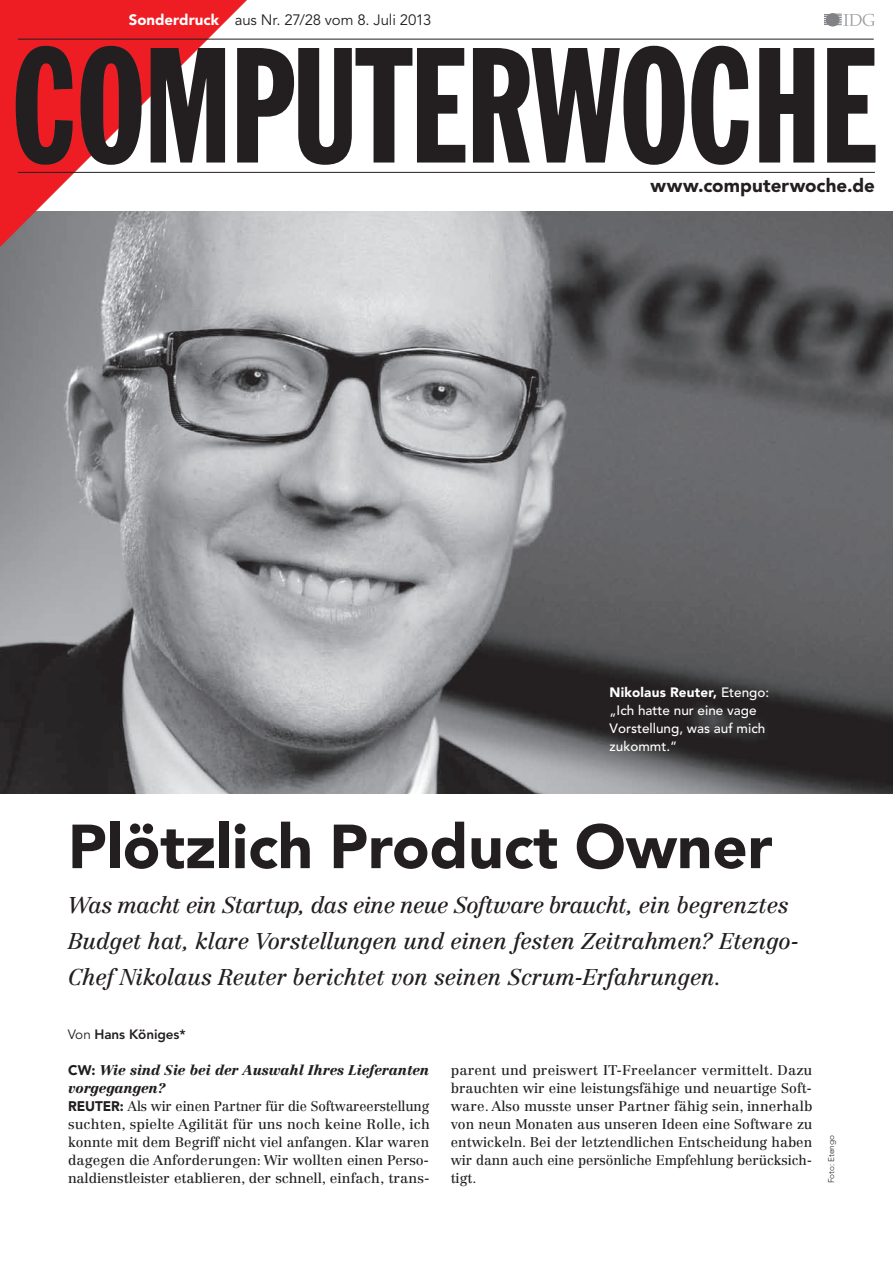
<style>
.page{position:relative;width:893px;height:1263px;background:#fff}
.page>*{position:absolute;margin:0;border:0;box-sizing:border-box;transform-origin:0 0}
.t1{font:900 61.5px "Avenir LT Std";color:#231f20}
.t2{font:italic 22.5px/36px "Centennial LT Std";letter-spacing:-.015em;color:#231f20}
.t3{font:900 18.75px "Avenir LT Std";letter-spacing:.005em;color:#231f20}
.t4{font:15px "Avenir LT Std";letter-spacing:-.01em;color:#231f20}
.t5{font:13.8px/18px "Centennial LT Std";color:#231f20}
.t6{font:500 13.5px/18px "Avenir LT Std";color:#fff}
.t7{font:800 13.5px "Avenir LT Std";letter-spacing:-.005em;color:#231f20}
.t8{font:300 8.25px "Avenir LT Std";color:#231f20}
.s1{font-weight:900;color:#fff}
.s2{font-weight:900}
.s3{font-weight:400}
.s4{font-family:"Avenir LT Std";font-weight:900}
.s5{font-weight:900;font-style:italic}
</style>
<div class="page">
<img style="left:0;top:211px;width:893px;height:582px">
<svg style="left:0;top:0;width:281px;height:264px"></svg>
<svg style="left:16px;top:46px;width:859px;height:119px;fill:#231f20"></svg>
<svg style="left:824px;top:14px;width:51px;height:12px"></svg>
<hr style="left:18px;top:39px;width:856px;height:1px;background:#231f20">
<hr style="left:18px;top:172px;width:857px;height:1px;background:#231f20">
<p class="t4" style="left:129px;top:11px;width:304px"><span class="s1">Sonderdruck</span> aus Nr. 27/28 vom 8. Juli 2013</p>
<h3 class="t3" style="left:650px;top:174px;width:226px">www.computerwoche.de</h3>
<p class="t6" style="left:610px;top:684px;width:161px"><span class="s2">Nikolaus Reuter,</span> Etengo: „Ich hatte nur eine vage<br>Vorstellung, was auf mich zukommt.“</p>
<h1 class="t1" style="left:68px;top:809px;width:706px">Plötzlich Product Owner</h1>
<h2 class="t2" style="left:68px;top:887px;width:733px">Was macht ein Startup, das eine neue Software braucht, ein begrenztes<br>Budget hat, klare Vorstellungen und einen festen Zeitrahmen? Etengo-<br>Chef Nikolaus Reuter berichtet von seinen Scrum-Erfahrungen.</h2>
<p class="t7" style="left:68px;top:1026px;width:119px"><span class="s3">Von</span> Hans Königes*</p>
<p class="t5" style="left:68px;top:1061px;width:363px"><span class="s4">CW:</span> <span class="s5">Wie sind Sie bei der Auswahl Ihres Lieferanten vorgegangen?<br></span><span class="s4">REUTER:</span> Als wir einen Partner für die Softwareerstellung suchten, spielte Agilität für uns noch keine Rolle, ich konnte mit dem Begriff nicht viel anfangen. Klar waren dagegen die Anforderungen: Wir wollten einen Perso&shy;naldienstleister etablieren, der schnell, einfach, trans-</p>
<p class="t5" style="left:451px;top:1061px;width:363px;text-align:justify">parent und preiswert IT-Freelancer vermittelt. Dazu brauchten wir eine leistungsfähige und neuartige Soft&shy;ware. Also musste unser Partner fähig sein, innerhalb von neun Monaten aus unseren Ideen eine Software zu entwickeln. Bei der letztendlichen Entscheidung haben wir dann auch eine persönliche Empfehlung berücksich&shy;tigt.</p>
<p class="t8" style="left:826px;top:1183px;width:50px;rotate:-90deg">Foto: Etengo</p>
</div>
